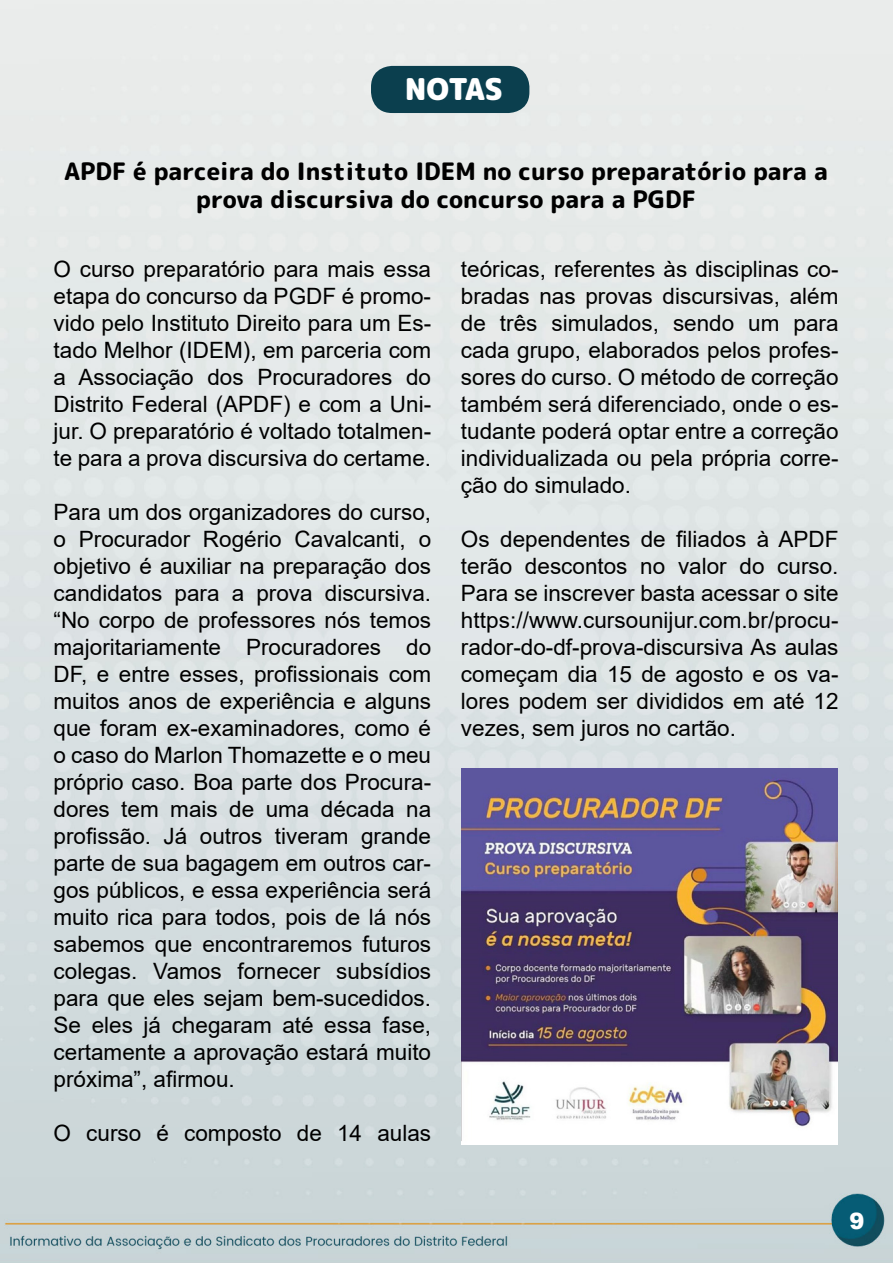
<style>
.page{position:relative;width:893px;height:1263px;background:#fff}
.page>*{position:absolute;margin:0;border:0;box-sizing:border-box;transform-origin:0 0}
.t1{font:900 30px "Rounded Mplus 1 c";letter-spacing:-.03em;color:#fff}
.t2{font:800 24px/28.8px "Rounded Mplus 1 c";color:#000;text-align:center}
.t3{font:22.5px/27px "Arial";color:#000;text-align:justify}
.t4{font:900 22.5px "Arial";color:#fff}
</style>
<div class="page">
<img style="left:0;top:0;width:893px;height:1263px">
<div style="left:371px;top:66px;width:158px;height:47px;background:#0b3f4e;border-radius:21px"></div>
<img style="left:462px;top:768px;width:376px;height:377px">
<h1 class="t1" style="left:405px;top:68px;width:100px">NOTAS</h1>
<p class="t2" style="left:64px;top:156px;width:765px">APDF é parceira do Instituto IDEM no curso preparatório para a prova discursiva do concurso para a PGDF</p>
<p class="t3" style="left:54px;top:255px;width:379px">O curso preparatório para mais essa etapa do concurso da PGDF é promo&shy;vido pelo Instituto Direito para um Es&shy;tado Melhor (IDEM), em parceria com a Associação dos Procuradores do Distrito Federal (APDF) e com a Uni&shy;jur. O preparatório é voltado totalmen&shy;te para a prova discursiva do certame.</p>
<p class="t3" style="left:54px;top:498px;width:379px">Para um dos organizadores do curso, o Procurador Rogério Cavalcanti, o objetivo é auxiliar na preparação dos candidatos para a prova discursiva. “No corpo de professores nós temos majoritariamente Procuradores do DF, e entre esses, profissionais com muitos anos de experiência e alguns que foram ex-examinadores, como é o caso do Marlon Thomazette e o meu próprio caso. Boa parte dos Procura&shy;dores tem mais de uma década na profissão. Já outros tiveram grande parte de sua bagagem em outros car&shy;gos públicos, e essa experiência será muito rica para todos, pois de lá nós sabemos que encontraremos futuros colegas. Vamos fornecer subsídios para que eles sejam bem-sucedidos.<br>Se eles já chegaram até essa fase, certamente a aprovação estará muito próxima”, afirmou.</p>
<p class="t3" style="left:54px;top:1119px;width:379px">O curso é composto de 14 aulas</p>
<p class="t3" style="left:461px;top:255px;width:379px">teóricas, referentes às disciplinas co&shy;bradas nas provas discursivas, além de três simulados, sendo um para cada grupo, elaborados pelos profes&shy;sores do curso. O método de correção também será diferenciado, onde o es&shy;tudante poderá optar entre a correção individualizada ou pela própria corre&shy;ção do simulado.</p>
<p class="t3" style="left:461px;top:525px;width:379px">Os dependentes de filiados à APDF terão descontos no valor do curso.<br>Para se inscrever basta acessar o site https://www.cursounijur.com.br/procu&shy;rador-do-df-prova-discursiva As aulas começam dia 15 de agosto e os va&shy;lores podem ser divididos em até 12 vezes, sem juros no cartão.</p>
<p class="t4" style="left:849px;top:1204px;width:17px">9</p>
</div>
